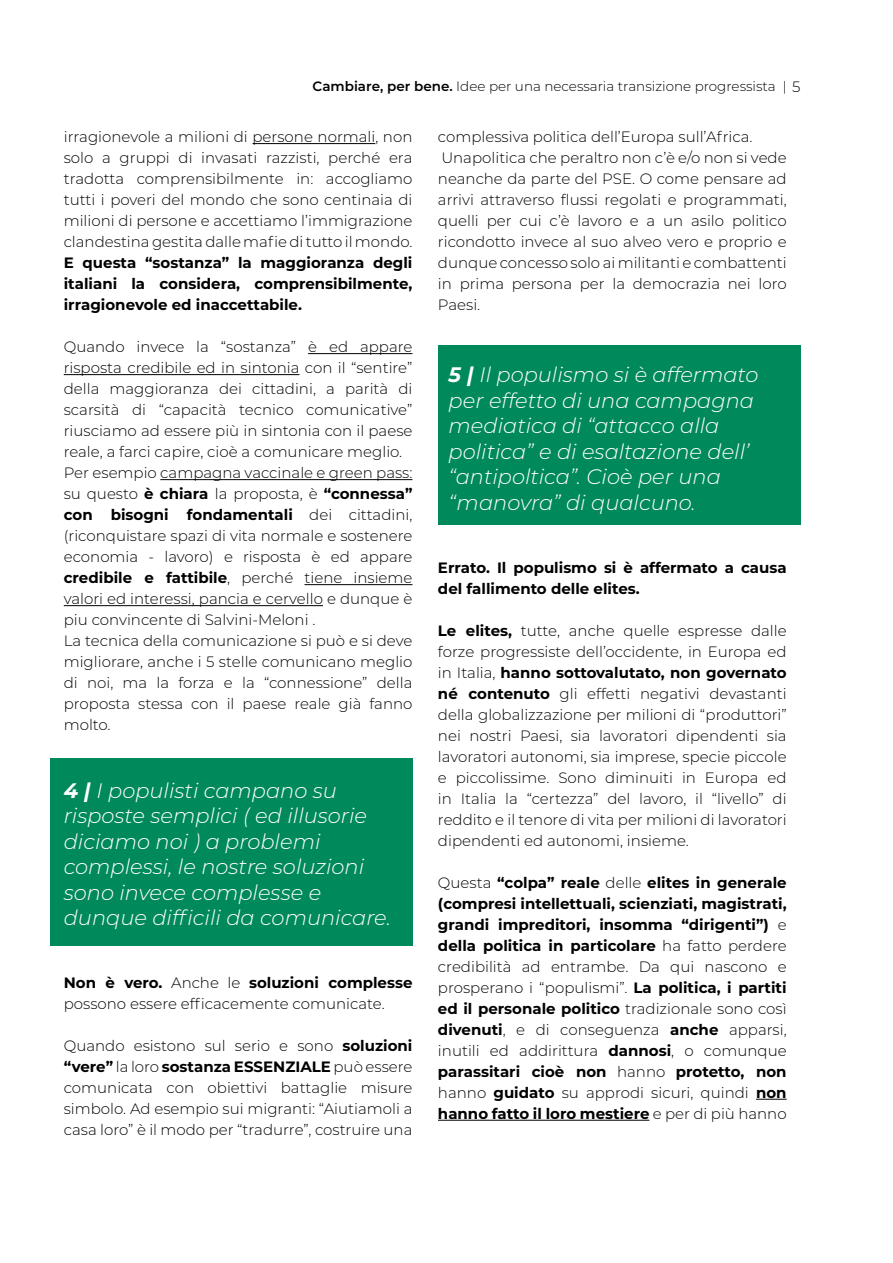
<style>
.page{position:relative;width:893px;height:1263px;background:#fff}
.page>*{position:absolute;margin:0;border:0;box-sizing:border-box;transform-origin:0 0}
.t1{font:italic 300 21px/25.5px "Montserrat";color:#fff}
.t2{font:300 15px/21px "Montserrat";color:#000;text-align:justify}
.t3{font:700 15px/21px "Montserrat";color:#000;text-align:justify}
.t4{font:300 13.5px "Montserrat";color:#000}
.s1{font-weight:600}
.s2{font-size:15px}
.s3{font-weight:700}
.s4{font-weight:300}
</style>
<div class="page">
<div style="left:50px;top:758px;width:362px;height:188px;background:#008a5b"></div>
<div style="left:438px;top:346px;width:362px;height:179px;background:#008a5b"></div>
<hr style="left:253px;top:143px;width:122px;height:1px;background:#000">
<hr style="left:308px;top:353px;width:104px;height:1px;background:#000">
<hr style="left:64px;top:374px;width:236px;height:1px;background:#000">
<hr style="left:160px;top:479px;width:252px;height:1px;background:#000">
<hr style="left:304px;top:584px;width:108px;height:1px;background:#000">
<hr style="left:64px;top:605px;width:259px;height:1px;background:#000">
<hr style="left:756px;top:1099px;width:31px;height:1px;background:#000">
<hr style="left:438px;top:1120px;width:211px;height:1px;background:#000">
<p class="t4" style="left:313px;top:77px;width:489px"><span class="s1">Cambiare, per bene.</span> Idee per una necessaria transizione progressista | <span class="s2">5</span></p>
<p class="t2" style="left:64px;top:126px;width:350px">irragionevole a milioni di persone normali, non solo a gruppi di invasati razzisti, perché era tradotta comprensibilmente in: accogliamo tutti i poveri del mondo che sono centinaia di milioni di persone e accettiamo l’immigrazione clandestina gestita dalle mafie di tutto il mondo.</p>
<p class="t3" style="left:64px;top:252px;width:350px">E questa “sostanza” la maggioranza degli italiani la considera, comprensibilmente, irragionevole ed inaccettabile.</p>
<p class="t2" style="left:64px;top:336px;width:350px;text-align:left">Quando invece la “sostanza” è ed appare risposta credibile ed in sintonia con il “sentire” della maggioranza dei cittadini, a parità di scarsità di “capacità tecnico comunicative” riusciamo ad essere più in sintonia con il paese reale, a farci capire, cioè a comunicare meglio.<br>Per esempio campagna vaccinale e green pass: su questo <span class="s3">è chiara</span> la proposta, è <span class="s3">“connessa” con bisogni fondamentali</span> dei cittadini, (riconquistare spazi di vita normale e sostenere economia - lavoro) e risposta è ed appare <span class="s3">credibile e fattibile</span>, perché tiene insieme valori ed interessi, pancia e cervello e dunque è piu convincente di Salvini-Meloni .<br>La tecnica della comunicazione si può e si deve migliorare, anche i 5 stelle comunicano meglio di noi, ma la forza e la “connessione” della proposta stessa con il paese reale già fanno molto.</p>
<p class="t2" style="left:438px;top:126px;width:350px;text-align:left">complessiva politica dell’Europa sull’Africa.<br>Unapolitica che peraltro non c’è e/o non si vede neanche da parte del PSE. O come pensare ad arrivi attraverso flussi regolati e programmati, quelli per cui c’è lavoro e a un asilo politico ricondotto invece al suo alveo vero e proprio e dunque concesso solo ai militanti e combattenti in prima persona per la democrazia nei loro Paesi.</p>
<h1 class="t1" style="left:449px;top:361px;width:311px"><span class="s3">5 |</span> Il populismo si è affermato per effetto di una campagna mediatica di “attacco alla politica” e di esaltazione dell’ “antipoltica”. Cioè per una “manovra” di qualcuno.</h1>
<p class="t3" style="left:438px;top:556px;width:350px">Errato. Il populismo si è affermato a causa del fallimento delle elites.</p>
<p class="t2" style="left:438px;top:619px;width:350px"><span class="s3">Le elites,</span> tutte, anche quelle espresse dalle forze progressiste dell’occidente, in Europa ed in Italia, <span class="s3">hanno sottovalutato, non governato né contenuto</span> gli effetti negativi devastanti della globalizzazione per milioni di “produttori” nei nostri Paesi, sia lavoratori dipendenti sia lavoratori autonomi, sia imprese, specie piccole e piccolissime. Sono diminuiti in Europa ed in Italia la “certezza” del lavoro, il “livello” di reddito e il tenore di vita per milioni di lavoratori dipendenti ed autonomi, insieme.</p>
<p class="t3" style="left:438px;top:871px;width:350px"><span class="s4">Questa</span> “colpa” reale <span class="s4">delle</span> elites in generale (compresi intellettuali, scienziati, magistrati, grandi impreditori, insomma “dirigenti”) <span class="s4">e </span>della politica in particolare <span class="s4">ha fatto perdere credibilità ad entrambe. Da qui nascono e prosperano i “populismi”.</span> La politica, i partiti ed il personale politico <span class="s4">tradizionale sono così </span>divenuti<span class="s4">, e di conseguenza</span> anche <span class="s4">apparsi, inutili ed addirittura</span> dannosi<span class="s4">, o comunque </span>parassitari cioè non <span class="s4">hanno</span> protetto, non <span class="s4">hanno</span> guidato <span class="s4">su approdi sicuri, quindi</span> non hanno fatto il loro mestiere <span class="s4">e per di più hanno</span></p>
<h1 class="t1" style="left:64px;top:777px;width:329px"><span class="s3">4 |</span> I populisti campano su risposte semplici ( ed illusorie diciamo noi ) a problemi complessi, le nostre soluzioni sono invece complesse e dunque difficili da comunicare.</h1>
<p class="t2" style="left:64px;top:972px;width:350px"><span class="s3">Non è vero.</span> Anche le <span class="s3">soluzioni complesse </span>possono essere efficacemente comunicate.</p>
<p class="t2" style="left:64px;top:1035px;width:350px">Quando esistono sul serio e sono <span class="s3">soluzioni “vere”</span> la loro <span class="s3">sostanza ESSENZIALE</span> può essere comunicata con obiettivi battaglie misure simbolo. Ad esempio sui migranti: “Aiutiamoli a casa loro” è il modo per “tradurre”, costruire una</p>
</div>
